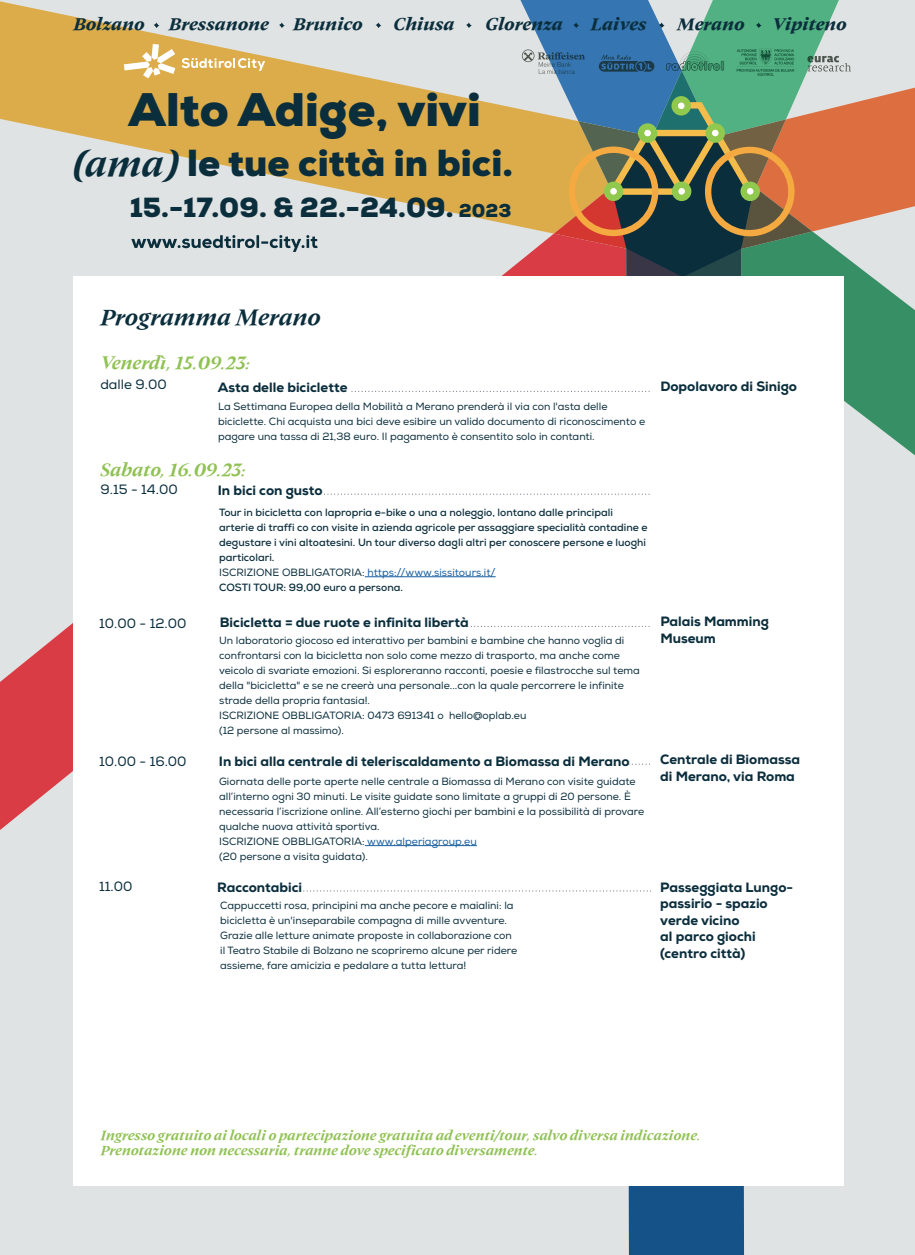
<style>
.page{position:relative;width:915px;height:1255px;background:#fff}
.page>*{position:absolute;margin:0;border:0;box-sizing:border-box;transform-origin:0 0}
.t1{font:900 46.95px "Nexa";color:#0b2e3d}
.t2{font:900 37.5px "Nexa";color:#0b2e3d}
.t3{font:900 27.6px "Nexa";color:#0b2e3d}
.t4{font:italic 800 22.5px "Nikola";color:#0b2e3d}
.t5{font:italic 800 18px "Nikola";color:#90c153}
.t6{font:italic 900 17.1px "Nikola";color:#0b2e3d}
.t7{font:800 13.5px/16.5px "Nexa";color:#0b2e3d}
.t8{font:italic 800 13.5px/15px "Nikola";color:#90c153}
.t9{font:13.5px "Nexa";color:#0b2e3d}
.t10{font:10.5px/15px "Nexa";color:#0b2e3d}
.t11{font:700 10.5px/15px "Nexa";color:#0b2e3d}
.s1{font-family:"Nikola";font-weight:800;font-style:italic;font-size:36px}
.s2{font-size:18.6px}
.s3{font-weight:400}
.s4{font-weight:400;color:#175d9e}
.s5{color:#175d9e}
</style>
<div class="page">
<div style="left:0;top:0;width:914px;height:1254px;background:#e0e3e3"></div>
<svg style="left:0;top:1px;width:351px;height:191px;fill:#dcac4b"></svg>
<svg style="left:0;top:239px;width:318px;height:591px"></svg>
<div style="left:628px;top:1186px;width:115px;height:68px;background:#155287"></div>
<div style="left:73px;top:276px;width:770px;height:910px;background:#fff"></div>
<hr style="left:365px;top:576px;width:130px;height:1px;background:#175d9e">
<hr style="left:365px;top:845px;width:111px;height:1px;background:#175d9e">
<svg style="left:324px;top:493px;width:325px;height:2px"></svg>
<svg style="left:470px;top:626px;width:179px;height:1px"></svg>
<svg style="left:303px;top:890px;width:348px;height:1px"></svg>
<svg style="left:131px;top:235px;width:186px;height:17px"></svg>
<svg style="left:153px;top:22px;width:6px;height:6px"></svg>
<svg style="left:279px;top:22px;width:6px;height:6px"></svg>
<svg style="left:351px;top:0;width:563px;height:455px"></svg>
<svg style="left:124px;top:44px;width:51px;height:34px;background:#e8c889"></svg>
<svg style="left:181px;top:58px;width:84px;height:13px"></svg>
<h3 class="t6" style="left:73px;top:9px;width:73px">Bolzano</h3>
<h3 class="t6" style="left:168px;top:9px;width:102px">Bressanone</h3>
<h3 class="t6" style="left:293px;top:9px;width:71px">Brunico</h3>
<h3 class="t6" style="left:393px;top:9px;width:63px">Chiusa</h3>
<h3 class="t6" style="left:485px;top:9px;width:79px">Glorenza</h3>
<h3 class="t6" style="left:590px;top:9px;width:58px">Laives</h3>
<h3 class="t6" style="left:677px;top:9px;width:69px">Merano</h3>
<h3 class="t6" style="left:771px;top:9px;width:76px">Vipiteno</h3>
<h1 class="t1" style="left:128px;top:79px;width:353px">Alto Adige, vivi</h1>
<h2 class="t2" style="left:73px;top:139px;width:441px"><span class="s1">(ama)</span> le tue città in bici.</h2>
<h3 class="t3" style="left:130px;top:189px;width:383px">15.-17.09. &amp; 22.-24.09. <span class="s2">2023</span></h3>
<h3 class="t4" style="left:100px;top:299px;width:222px">Programma Merano</h3>
<h3 class="t5" style="left:100px;top:348px;width:152px">Venerdì, 15.09.23:</h3>
<p class="t9" style="left:100px;top:376px;width:68px">dalle 9.00</p>
<p class="t7" style="left:218px;top:378px;width:131px">Asta delle biciclette</p>
<p class="t10" style="left:218px;top:399px;width:428px">La Settimana Europea della Mobilità a Merano prenderà il via con l'asta delle biciclette. Chi acquista una bici deve esibire un valido documento di riconoscimento e pagare una tassa di 21,38 euro. Il pagamento è consentito solo in contanti.</p>
<h3 class="t5" style="left:100px;top:455px;width:148px">Sabato, 16.09.23:</h3>
<p class="t9" style="left:100px;top:481px;width:79px">9.15 - 14.00</p>
<p class="t7" style="left:218px;top:482px;width:106px">In bici con gusto</p>
<p class="t11" style="left:219px;top:504px;width:430px">Tour in bicicletta con lapropria e-bike o una a noleggio, lontano dalle principali arterie di traffi co con visite in azienda agricole per assaggiare specialità contadine e degustare i vini altoatesini. Un tour diverso dagli altri per conoscere persone e luoghi particolari.<br><span class="s3">ISCRIZIONE OBBLIGATORIA:</span> <span class="s4">https://www.sissitours.it/<br></span>COSTI TOUR: 99,00 euro a persona.</p>
<p class="t9" style="left:99px;top:615px;width:89px">10.00 - 12.00</p>
<p class="t7" style="left:220px;top:613px;width:250px">Bicicletta = due ruote e infinita libertà</p>
<p class="t10" style="left:219px;top:633px;width:422px">Un laboratorio giocoso ed interattivo per bambini e bambine che hanno voglia di confrontarsi con la bicicletta non solo come mezzo di trasporto, ma anche come veicolo di svariate emozioni. Si esploreranno racconti, poesie e filastrocche sul tema della "bicicletta" e se ne creerà una personale...con la quale percorrere le infinite strade della propria fantasia!.<br>ISCRIZIONE OBBLIGATORIA: 0473 691341 o hello@oplab.eu<br>(12 persone al massimo).</p>
<p class="t9" style="left:99px;top:753px;width:89px">10.00 - 16.00</p>
<p class="t7" style="left:219px;top:753px;width:412px">In bici alla centrale di teleriscaldamento a Biomassa di Merano</p>
<p class="t9" style="left:99px;top:878px;width:35px">11.00</p>
<p class="t10" style="left:219px;top:773px;width:426px">Giornata delle porte aperte nelle centrale a Biomassa di Merano con visite guidate all’interno ogni 30 minuti. Le visite guidate sono limitate a gruppi di 20 persone. È necessaria l’iscrizione online. All’esterno giochi per bambini e la possibilità di provare qualche nuova attività sportiva.<br>ISCRIZIONE OBBLIGATORIA: <span class="s5">www.alperiagroup.eu<br></span>(20 persone a visita guidata).</p>
<p class="t10" style="left:220px;top:897px;width:298px">Cappuccetti rosa, principini ma anche pecore e maialini: la bicicletta è un'inseparabile compagna di mille avventure.<br>Grazie alle letture animate proposte in collaborazione con il Teatro Stabile di Bolzano ne scopriremo alcune per ridere assieme, fare amicizia e pedalare a tutta lettura!</p>
<p class="t7" style="left:217px;top:878px;width:86px">Raccontabici</p>
<p class="t7" style="left:660px;top:378px;width:138px">Dopolavoro di Sinigo</p>
<p class="t7" style="left:660px;top:613px;width:110px">Palais Mamming<br>Museum</p>
<p class="t7" style="left:660px;top:751px;width:141px">Centrale di Biomassa di Merano, via Roma</p>
<p class="t7" style="left:660px;top:878px;width:134px">Passeggiata Lungo&shy;passirio - spazio verde vicino<br>al parco giochi (centro città)</p>
<p class="t8" style="left:100px;top:1126px;width:601px">Ingresso gratuito ai locali o partecipazione gratuita ad eventi/tour, salvo diversa indicazione.<br>Prenotazione non necessaria, tranne dove specificato diversamente.</p>
</div>
